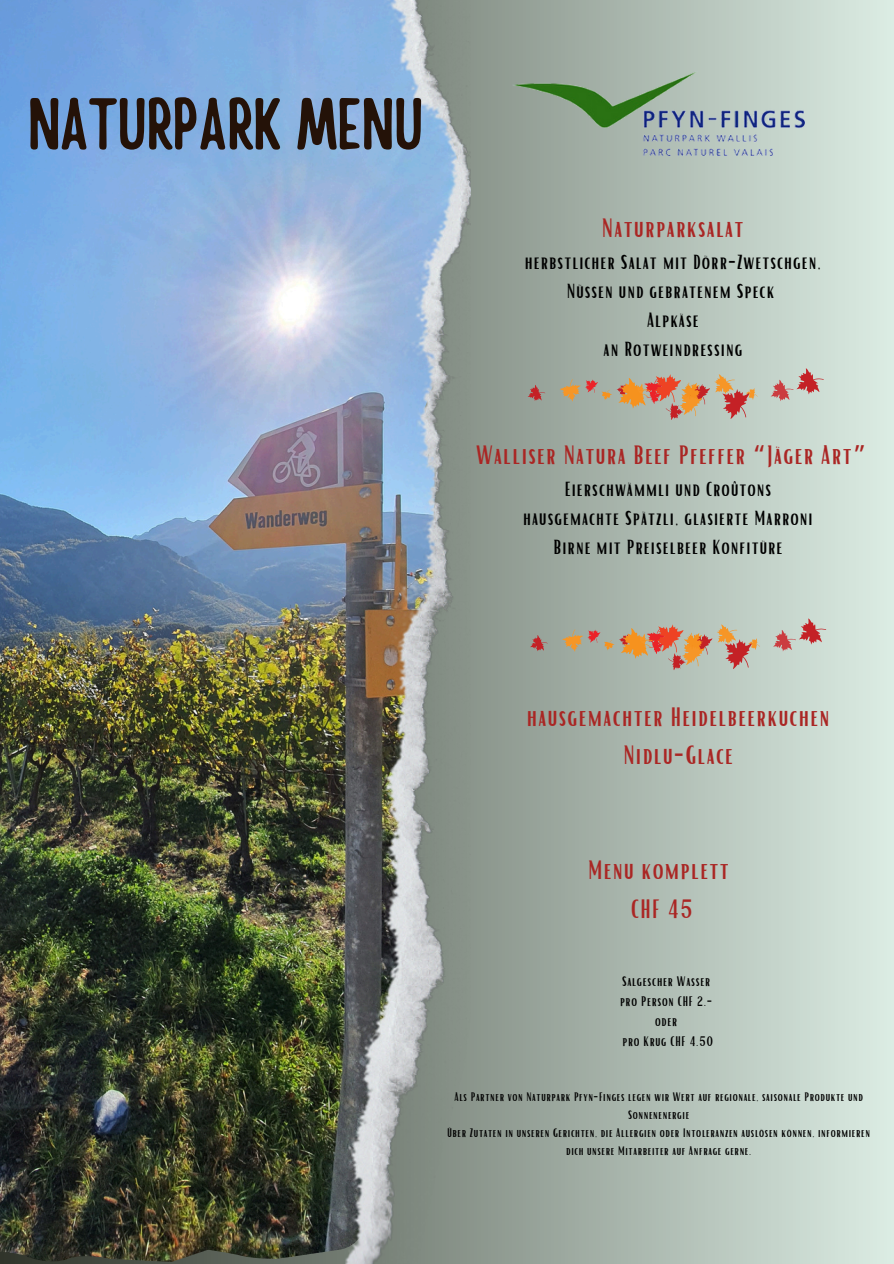
<style>
.page{position:relative;width:894px;height:1264px;background:#fff}
.page>*{position:absolute;margin:0;border:0;box-sizing:border-box;transform-origin:0 0}
.t1{font:72px "Handy Casual Condensed";color:#241208}
.t2{font:25.8px/38.2px "Bright";letter-spacing:.055em;color:#aa2624;text-align:center}
.t3{font:19.8px/29.2px "Bright";letter-spacing:.055em;color:#000;text-align:center}
.t4{font:13.5px/20.2px "Bright";letter-spacing:.055em;color:#000;text-align:center}
.t5{font:12px/18px "Bright";letter-spacing:.055em;color:#000;text-align:center}
.s1{font-family:"Noto Sans Gurmukhi"}
</style>
<div class="page">
<svg style="left:470px;top:0;width:423px;height:1263px;background:#b3c0b7"></svg>
<img style="left:0;top:0;width:345px;height:1263px">
<img style="left:345px;top:0;width:125px;height:1263px">
<img style="left:512px;top:72px;width:292px;height:84px">
<svg style="left:772px;top:618px;width:53px;height:33px;background:#c8aba6"></svg>
<svg style="left:562px;top:624px;width:197px;height:46px;background:#bda38c"></svg>
<svg style="left:530px;top:635px;width:17px;height:16px"></svg>
<svg style="left:770px;top:368px;width:53px;height:33px;background:#c8aba5"></svg>
<svg style="left:559px;top:374px;width:198px;height:46px;background:#bca28c"></svg>
<svg style="left:527px;top:385px;width:18px;height:16px"></svg>
<p class="t1" style="left:28px;top:77px;width:396px">NATURPARK MENU</p>
<h3 class="t2" style="left:601px;top:208px;width:143px">Naturparksalat</h3>
<h3 class="t3" style="left:524px;top:246px;width:297px">herbstlicher Salat mit Dörr-Zwetschgen,<br>Nüssen und gebratenem Speck<br>Alpkäse<br>an Rotweindressing</h3>
<p class="t2" style="left:476px;top:434px;width:391px">Walliser Natura Beef Pfeffer <span class="s1">“</span>Jäger Art<span class="s1">”</span></p>
<p class="t3" style="left:523px;top:473px;width:291px">Eierschwämmli und Croûtons hausgemachte Spätzli, glasierte Marroni<br>Birne mit Preiselbeer Konfitüre</p>
<h3 class="t2" style="left:526px;top:696px;width:304px">hausgemachter Heidelbeerkuchen<br>Nidlu-Glace</h3>
<p class="t2" style="left:588px;top:850px;width:142px">Menu komplett<br>CHF 45</p>
<h4 class="t4" style="left:620px;top:970px;width:94px">Salgescher Wasser pro Person CHF 2.- oder</h4>
<p class="t4" style="left:622px;top:1030px;width:92px">pro Krug CHF 4.50</p>
<h2 class="t5" style="left:454px;top:1086px;width:410px">Als Partner von Naturpark Pfyn-Finges legen wir Wert auf regionale, saisonale Produkte und<br>Sonnenenergie</h2>
<h2 class="t5" style="left:447px;top:1122px;width:424px">Über Zutaten in unseren Gerichten, die Allergien oder Intoleranzen auslösen können, informieren dich unsere Mitarbeiter auf Anfrage gerne.</h2>
</div>
